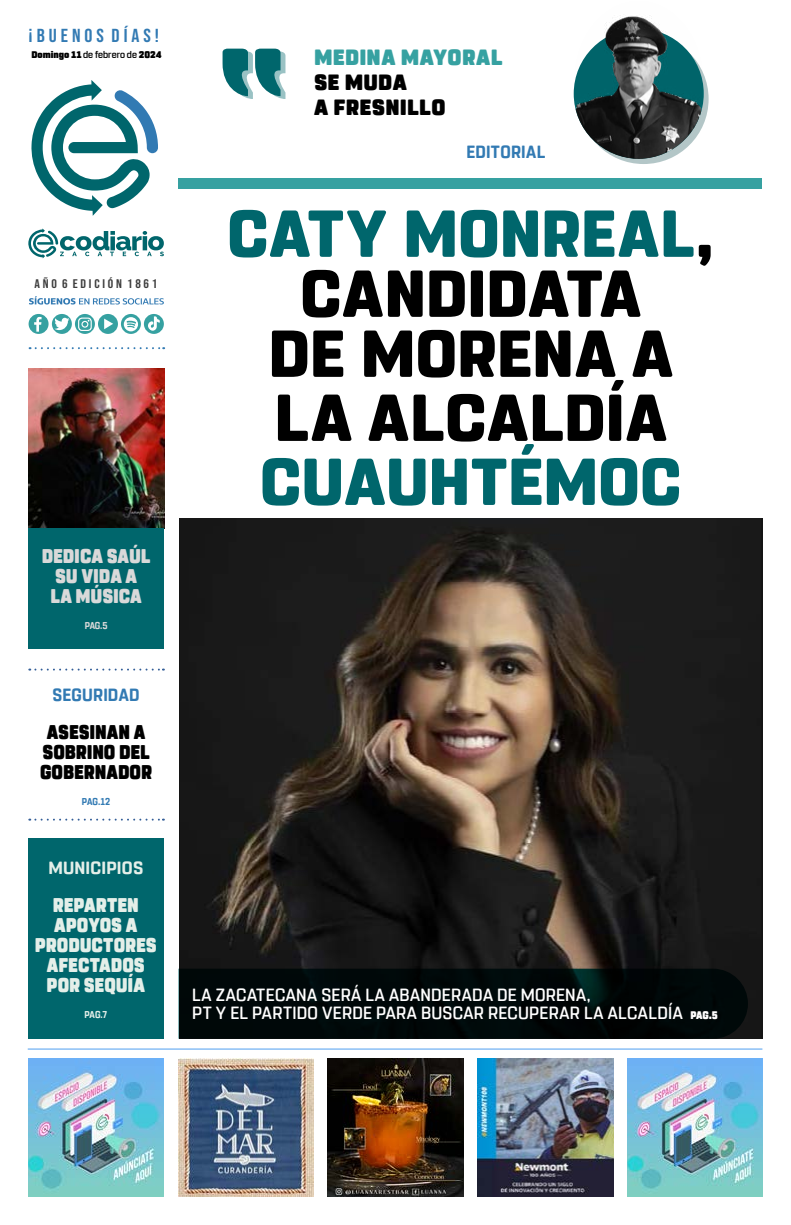
<style>
.page{position:relative;width:791px;height:1225px;background:#fff}
.page>*{position:absolute;margin:0;border:0;box-sizing:border-box;transform-origin:0 0}
.t1{font:800 66px/61.3px "Rohn Rounded";letter-spacing:.005em;color:#000;text-align:center}
.t2{font:800 66px "Rohn Rounded";letter-spacing:.005em;color:#00666c}
.t3{font:900 22px/25px "Rohn Rounded";letter-spacing:.01em;color:#000}
.t4{font:900 22px "Rohn Rounded";letter-spacing:.01em;color:#36a1a1}
.t5{font:900 19.8px/20px "Rohn Rounded";color:#e4efe9;text-align:center;scale:.91 1}
.t6{font:900 19.8px/20px "Rohn Rounded";letter-spacing:-.005em;color:#000;text-align:center;scale:.91 1}
.t7{font:900 19.8px/20px "Rohn Rounded";letter-spacing:-.005em;color:#d9d9d9;text-align:center;scale:.91 1}
.t8{font:18.8px "Bebas Neue";color:#327ab3;scale:1.06 1}
.t9{font:500 17.6px/18px "Rohn Rounded";letter-spacing:.02em;color:#fff}
.t10{font:700 17.6px "Rohn Rounded";letter-spacing:.015em;color:#327ab3;scale:.95 1}
.t11{font:700 17.6px "Rohn Rounded";letter-spacing:.01em;color:#e4efe9}
.t12{font:12.5px "Bebas Neue";color:#3d3d3d;scale:1.1 1}
.t13{font:700 9.9px "Rohn Rounded";color:#327ab3;scale:.91 1}
.t14{font:700 9.9px "Rohn Rounded";color:#d9d9d9;scale:.9 1}
.t15{font:700 9.9px "Rohn Rounded";color:#e4efe9;scale:.91 1}
.t16{font:900 9.6px "Rohn Rounded";color:#000}
.s1{font-weight:500}
.s2{color:#00666c}
.s3{font-weight:900;font-size:11px}
</style>
<div class="page">
<hr style="left:28px;top:1048px;width:734px;height:1px;background:#4f9ef0">
<svg style="left:28px;top:228px;width:136px;height:30px"></svg>
<svg style="left:31px;top:80px;width:127px;height:136px"></svg>
<div style="left:179px;top:178px;width:583px;height:10px;background:#36a1a1"></div>
<svg style="left:29px;top:296px;width:135px;height:8px"></svg>
<svg style="left:30px;top:347px;width:134px;height:2px"></svg>
<div style="left:29px;top:314px;width:20px;height:20px;background:#36a1a1;border-radius:50%"></div>
<svg style="left:34px;top:317px;width:8px;height:15px"></svg>
<svg style="left:52px;top:314px;width:20px;height:20px"></svg>
<svg style="left:54px;top:318px;width:15px;height:12px"></svg>
<svg style="left:75px;top:314px;width:20px;height:20px"></svg>
<svg style="left:78px;top:317px;width:14px;height:14px"></svg>
<div style="left:98px;top:314px;width:20px;height:20px;background:#36a1a1;border-radius:50%"></div>
<svg style="left:121px;top:314px;width:20px;height:20px"></svg>
<div style="left:144px;top:314px;width:20px;height:20px;background:#36a1a1;border-radius:50%"></div>
<svg style="left:104px;top:318px;width:9px;height:11px"></svg>
<svg style="left:124px;top:317px;width:14px;height:14px"></svg>
<svg style="left:148px;top:316px;width:12px;height:15px"></svg>
<svg style="left:223px;top:49px;width:62px;height:50px"></svg>
<img style="left:574px;top:16px;width:130px;height:143px">
<img style="left:28px;top:368px;width:136px;height:160px">
<div style="left:28px;top:528px;width:136px;height:120px;background:#00666c"></div>
<svg style="left:29px;top:668px;width:135px;height:2px"></svg>
<svg style="left:29px;top:818px;width:135px;height:2px"></svg>
<div style="left:28px;top:838px;width:136px;height:200px;background:#00666c"></div>
<img style="left:181px;top:518px;width:580px;height:520px">
<div style="left:179px;top:968px;width:569px;height:70px;background:#000809"></div>
<img style="left:328px;top:1058px;width:136px;height:138px">
<img style="left:28px;top:1058px;width:136px;height:138px">
<img style="left:627px;top:1058px;width:136px;height:138px">
<img style="left:477px;top:1058px;width:136px;height:138px">
<img style="left:178px;top:1058px;width:136px;height:138px">
<p class="t8" style="left:29px;top:25px;width:125px">¡ B U E N O S D Í A S !</p>
<p class="t16" style="left:31px;top:49px;width:132px">Domingo 11 <span class="s1">de febrero de</span> 2024</p>
<p class="t12" style="left:35px;top:276px;width:113px">A Ñ O 6 E D I C I Ó N 1 8 6 1</p>
<p class="t7" style="left:42px;top:546px;width:121px">DEDICA SAÚL<br>SU VIDA A<br>LA MÚSICA</p>
<p class="t14" style="left:85px;top:620px;width:27px">PAG.5</p>
<p class="t10" style="left:53px;top:685px;width:93px">SEGURIDAD</p>
<p class="t6" style="left:40px;top:722px;width:125px">ASESINAN A<br>SOBRINO DEL<br>GOBERNADOR</p>
<p class="t13" style="left:82px;top:795px;width:33px">PAG.12</p>
<p class="t11" style="left:48px;top:857px;width:96px">MUNICIPIOS</p>
<p class="t5" style="left:35px;top:895px;width:135px">REPARTEN<br>APOYOS A<br>PRODUCTORES<br>AFECTADOS<br>POR SEQUÍA</p>
<p class="t15" style="left:84px;top:1008px;width:27px">PAG.7</p>
<p class="t4" style="left:314px;top:44px;width:190px">MEDINA MAYORAL</p>
<p class="t3" style="left:314px;top:70px;width:133px">SE MUDA<br>A FRESNILLO</p>
<p class="t10" style="left:466px;top:141px;width:84px">EDITORIAL</p>
<h1 class="t1" style="left:227px;top:204px;width:488px"><span class="s2">CATY MONREAL</span>,<br>CANDIDATA<br>DE MORENA A<br>LA ALCALDÍA</h1>
<h1 class="t2" style="left:260px;top:444px;width:423px">CUAUHTÉMOC</h1>
<p class="t9" style="left:192px;top:986px;width:527px">LA ZACATECANA SERÁ LA ABANDERADA DE MORENA,<br>PT Y EL PARTIDO VERDE PARA BUSCAR RECUPERAR LA ALCALDÍA <span class="s3">PAG.5</span></p>
</div>
